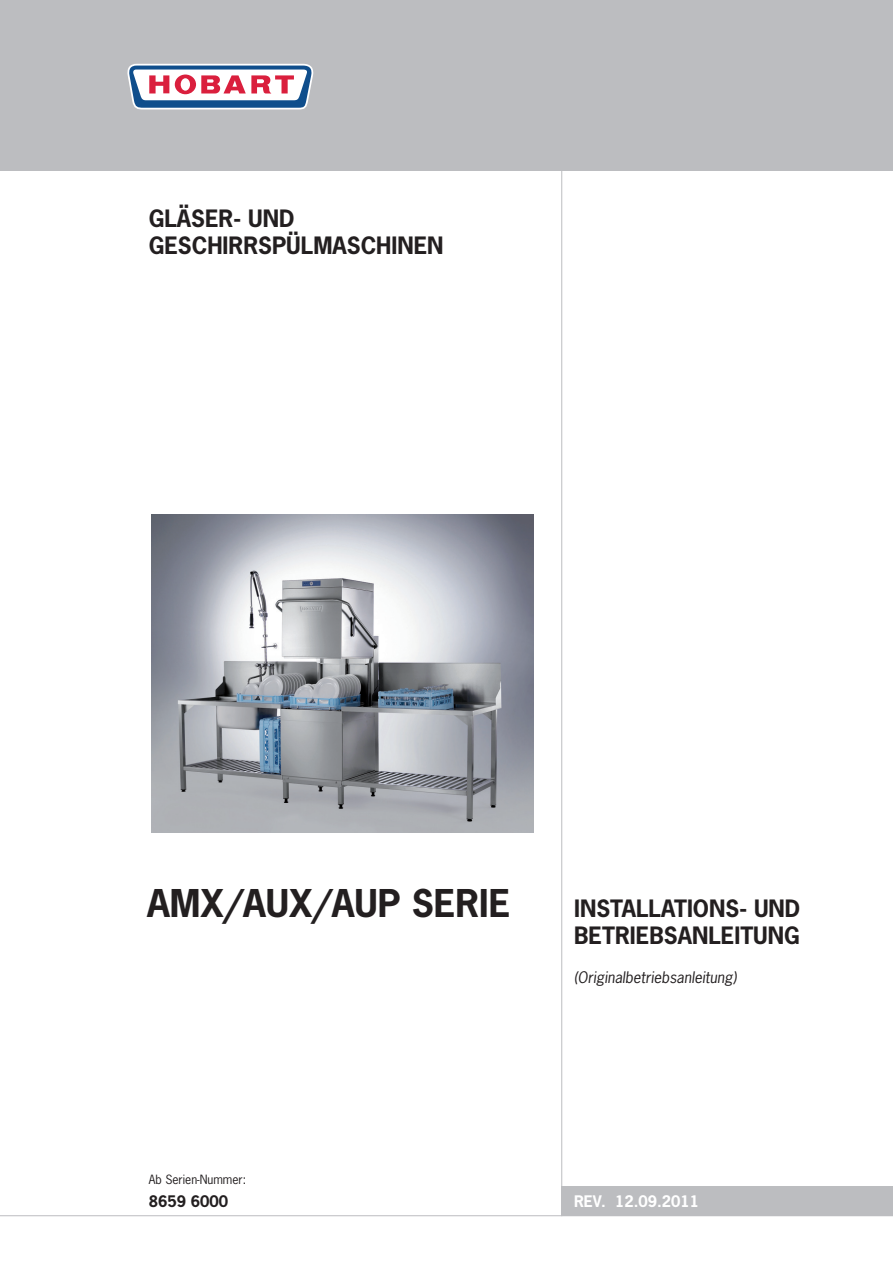
<style>
.page{position:relative;width:893px;height:1263px;background:#fff}
.page>*{position:absolute;margin:0;border:0;box-sizing:border-box;transform-origin:0 0}
.t1{font:700 36px "News Gothic Std";color:#231f20}
.t2{font:700 22.5px/27px "News Gothic Std";color:#231f20}
.t3{font:italic 15px "News Gothic Std";color:#231f20}
.t4{font:700 15px "News Gothic Std";color:#fff}
.t5{font:700 15px "News Gothic Std";color:#231f20}
.t6{font:12px "News Gothic Std";color:#231f20}
</style>
<div class="page">
<hr style="left:561px;top:169px;width:1px;height:1047px;background:#bcbdc0">
<div style="left:561px;top:1186px;width:332px;height:30px;background:#bcbdc0"></div>
<hr style="left:0;top:1215px;width:893px;height:1px;background:#bcbdc0">
<div style="left:0;top:0;width:893px;height:170px;background:#bcbdc0"></div>
<svg style="left:127px;top:63px;width:187px;height:47px"></svg>
<img style="left:151px;top:514px;width:383px;height:319px">
<p class="t2" style="left:149px;top:204px;width:296px">GLÄSER- UND<br>GESCHIRRSPÜLMASCHINEN</p>
<h1 class="t1" style="left:147px;top:879px;width:209px">AM X/AU X/AUP</h1>
<h1 class="t1" style="left:412px;top:879px;width:100px">SERIE</h1>
<p class="t2" style="left:574px;top:894px;width:228px">INSTALLATIONS- UND<br>BETRIEBSANLEITUNG</p>
<p class="t3" style="left:574px;top:968px;width:164px">(Originalbetriebsanleitung)</p>
<p class="t6" style="left:149px;top:1171px;width:99px">Ab Serien-Nummer:</p>
<p class="t5" style="left:149px;top:1191px;width:81px">8659 6000</p>
<p class="t4" style="left:574px;top:1191px;width:126px">REV. 12.09.2011</p>
</div>
